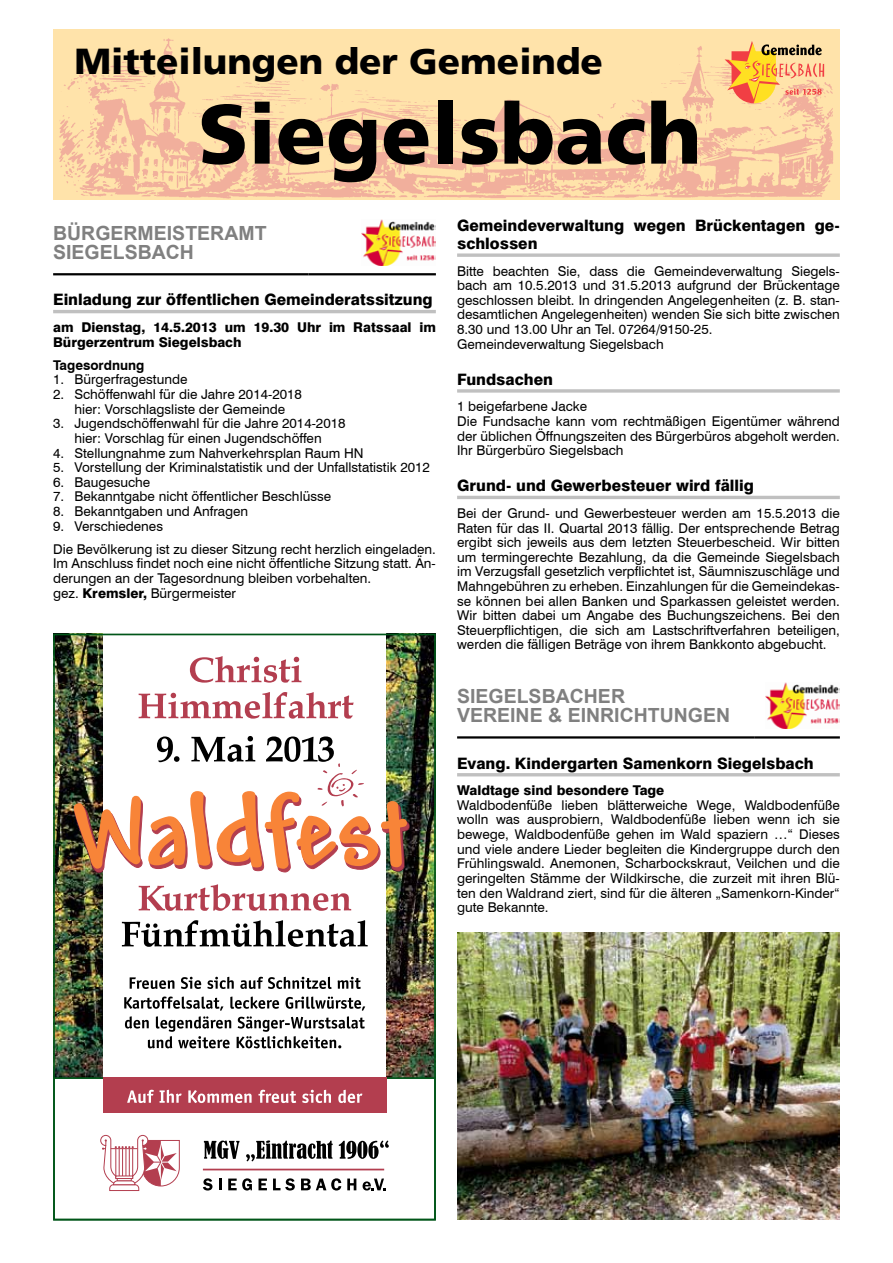
<style>
.page{position:relative;width:893px;height:1263px;background:#fff}
.page>*{position:absolute;margin:0;border:0;box-sizing:border-box;transform-origin:0 0}
.t1{font:900 84px "Frutiger LT";color:#000}
.t2{font:900 36px "Frutiger LT";color:#000}
.t3{font:700 19.5px/19.5px "Arial";color:#808080}
.t4{font:800 15.75px/18px "Swiss 721 BT";color:#000}
.t5{font:13.5px/14.5px "Swiss 721 BT";color:#000}
.t6{font:800 13.5px/14.5px "Swiss 721 BT";color:#000}
.t7{font:700 13.5px "Swiss 721 BT";color:#000}
.t8{font:12.75px "Frutiger CE";color:#000}
.s1{font-weight:800}
</style>
<div class="page">
<div style="left:53px;top:30px;width:787px;height:170px;background:#ffe3aa"></div>
<img style="left:59px;top:38px;width:774px;height:161px">
<svg style="left:725px;top:41px;width:99px;height:62px"></svg>
<img style="left:386px;top:637px;width:47px;height:440px">
<img style="left:56px;top:637px;width:47px;height:440px">
<svg style="left:139px;top:692px;width:215px;height:27px"></svg>
<svg style="left:190px;top:656px;width:111px;height:27px"></svg>
<svg style="left:122px;top:920px;width:246px;height:27px"></svg>
<svg style="left:139px;top:884px;width:212px;height:27px"></svg>
<svg style="left:124px;top:996px;width:241px;height:52px"></svg>
<svg style="left:130px;top:977px;width:44px;height:12px"></svg>
<svg style="left:181px;top:977px;width:20px;height:12px"></svg>
<svg style="left:207px;top:977px;width:27px;height:12px"></svg>
<svg style="left:240px;top:977px;width:121px;height:12px"></svg>
<svg style="left:73px;top:736px;width:339px;height:139px"></svg>
<div style="left:53px;top:1077px;width:383px;height:143px;border:2px solid #005619"></div>
<svg style="left:100px;top:1134px;width:80px;height:57px"></svg>
<svg style="left:203px;top:1178px;width:9px;height:12px"></svg>
<svg style="left:219px;top:1178px;width:2px;height:12px"></svg>
<svg style="left:228px;top:1178px;width:24px;height:12px"></svg>
<svg style="left:259px;top:1178px;width:8px;height:12px"></svg>
<svg style="left:273px;top:1178px;width:22px;height:12px"></svg>
<svg style="left:301px;top:1178px;width:40px;height:12px"></svg>
<svg style="left:347px;top:1178px;width:9px;height:12px"></svg>
<svg style="left:363px;top:1178px;width:22px;height:12px"></svg>
<hr style="left:203px;top:1169px;width:181px;height:1px;background:#b33e4f">
<svg style="left:204px;top:1140px;width:35px;height:19px"></svg>
<svg style="left:246px;top:1140px;width:87px;height:21px"></svg>
<svg style="left:339px;top:1140px;width:50px;height:19px"></svg>
<div style="left:103px;top:1077px;width:283px;height:35px;background:#b33e4f"></div>
<svg style="left:127px;top:1090px;width:27px;height:13px"></svg>
<svg style="left:160px;top:1090px;width:22px;height:13px"></svg>
<svg style="left:188px;top:1090px;width:64px;height:13px"></svg>
<svg style="left:258px;top:1090px;width:38px;height:13px"></svg>
<svg style="left:302px;top:1090px;width:29px;height:13px"></svg>
<svg style="left:338px;top:1090px;width:24px;height:13px"></svg>
<hr style="left:53px;top:310px;width:383px;height:3px;background:#c0c0c0">
<hr style="left:53px;top:273px;width:255px;height:2px;background:#000">
<hr style="left:308px;top:273px;width:128px;height:2px;background:#000">
<img style="left:361px;top:219px;width:75px;height:47px">
<svg style="left:457px;top:253px;width:383px;height:4px;background:#c9c9c9"></svg>
<hr style="left:457px;top:389px;width:383px;height:4px;background:#ccc">
<hr style="left:457px;top:496px;width:383px;height:3px;background:#c0c0c0">
<hr style="left:457px;top:773px;width:383px;height:3px;background:#c0c0c0">
<hr style="left:457px;top:736px;width:298px;height:2px;background:#000">
<hr style="left:755px;top:736px;width:85px;height:2px;background:#000">
<img style="left:765px;top:682px;width:75px;height:47px">
<img style="left:457px;top:932px;width:382px;height:287px">
<h2 class="t2" style="left:74px;top:40px;width:530px">Mitteilungen der Gemeinde</h2>
<p class="t8" style="left:104px;top:56px;width:71px">Nummer 19</p>
<p class="t8" style="left:104px;top:70px;width:114px">Freitag, 10.05.2013</p>
<h1 class="t1" style="left:198px;top:83px;width:505px">Siegelsbach</h1>
<h3 class="t3" style="left:53px;top:224px;width:215px">BÜRGERMEISTERAMT<br>SIEGELSBACH</h3>
<p class="t4" style="left:53px;top:291px;width:381px">Einladung zur öffentlichen Gemeinderatssitzung</p>
<p class="t6" style="left:53px;top:320px;width:384px">am Dienstag, 14.5.2013 um 19.30 Uhr im Ratssaal im<br>Bürgerzentrum Siegelsbach</p>
<p class="t7" style="left:53px;top:357px;width:93px">Tagesordnung</p>
<p class="t5" style="left:53px;top:372px;width:136px">1. Bürgerfragestunde</p>
<p class="t5" style="left:53px;top:387px;width:250px;text-align:center">2. Schöffenwahl für die Jahre 2014-2018 hier: Vorschlagsliste der Gemeinde</p>
<p class="t5" style="left:53px;top:416px;width:294px;text-align:center">3. Jugendschöffenwahl für die Jahre 2014-2018 hier: Vorschlag für einen Jugendschöffen</p>
<p class="t5" style="left:53px;top:445px;width:312px">4. Stellungnahme zum Nahverkehrsplan Raum HN</p>
<p class="t5" style="left:53px;top:460px;width:378px">5. Vorstellung der Kriminalstatistik und der Unfallstatistik 2012</p>
<p class="t5" style="left:53px;top:475px;width:99px">6. Baugesuche</p>
<p class="t5" style="left:53px;top:489px;width:280px">7. Bekanntgabe nicht öffentlicher Beschlüsse</p>
<p class="t5" style="left:53px;top:504px;width:197px">8. Bekanntgaben und Anfragen</p>
<p class="t5" style="left:53px;top:514px;width:384px;line-height:23.1px">9. Verschiedenes<br>Die Bevölkerung ist zu dieser Sitzung recht herzlich eingeladen.</p>
<p class="t5" style="left:53px;top:556px;width:384px">Im Anschluss findet noch eine nicht öffentliche Sitzung statt. Än&shy;derungen an der Tagesordnung bleiben vorbehalten.<br>gez. <span class="s1">Kremsler,</span> Bürgermeister</p>
<p class="t4" style="left:457px;top:216px;width:384px">Gemeindeverwaltung wegen Brückentagen ge&shy;schlossen</p>
<p class="t5" style="left:457px;top:263px;width:384px">Bitte beachten Sie, dass die Gemeindeverwaltung Siegels&shy;bach am 10.5.2013 und 31.5.2013 aufgrund der Brückentage geschlossen bleibt. In dringenden Angelegenheiten (z. B. stan&shy;desamtlichen Angelegenheiten) wenden Sie sich bitte zwischen 8.30 und 13.00 Uhr an Tel. 07264/9150-25.<br>Gemeindeverwaltung Siegelsbach</p>
<p class="t4" style="left:457px;top:370px;width:97px">Fundsachen</p>
<p class="t5" style="left:457px;top:399px;width:384px">1 beigefarbene Jacke<br>Die Fundsache kann vom rechtmäßigen Eigentümer während der üblichen Öffnungszeiten des Bürgerbüros abgeholt werden.<br>Ihr Bürgerbüro Siegelsbach</p>
<p class="t4" style="left:457px;top:476px;width:298px">Grund- und Gewerbesteuer wird fällig</p>
<p class="t5" style="left:457px;top:506px;width:384px;text-align:justify">Bei der Grund- und Gewerbesteuer werden am 15.5.2013 die Raten für das II. Quartal 2013 fällig. Der entsprechende Betrag ergibt sich jeweils aus dem letzten Steuerbescheid. Wir bitten um termingerechte Bezahlung, da die Gemeinde Siegelsbach im Verzugsfall gesetzlich verpflichtet ist, Säumniszuschläge und Mahngebühren zu erheben. Einzahlungen für die Gemeindekas&shy;se können bei allen Banken und Sparkassen geleistet werden.<br>Wir bitten dabei um Angabe des Buchungszeichens. Bei den Steuerpflichtigen, die sich am Lastschriftverfahren beteiligen, werden die fälligen Beträge von ihrem Bankkonto abgebucht.</p>
<h3 class="t3" style="left:457px;top:687px;width:275px">SIEGELSBACHER<br>VEREINE &amp; EINRICHTUNGEN</h3>
<p class="t4" style="left:457px;top:754px;width:358px">Evang. Kindergarten Samenkorn Siegelsbach</p>
<p class="t6" style="left:457px;top:783px;width:209px">Waldtage sind besondere Tage</p>
<p class="t5" style="left:457px;top:798px;width:384px;text-align:justify">Waldbodenfüße lieben blätterweiche Wege, Waldbodenfüße wolln was ausprobiern, Waldbodenfüße lieben wenn ich sie bewege, Waldbodenfüße gehen im Wald spaziern …“ Dieses und viele andere Lieder begleiten die Kindergruppe durch den Frühlingswald. Anemonen, Scharbockskraut, Veilchen und die geringelten Stämme der Wildkirsche, die zurzeit mit ihren Blü&shy;ten den Waldrand ziert, sind für die älteren „Samenkorn-Kinder“ gute Bekannte.</p>
</div>
